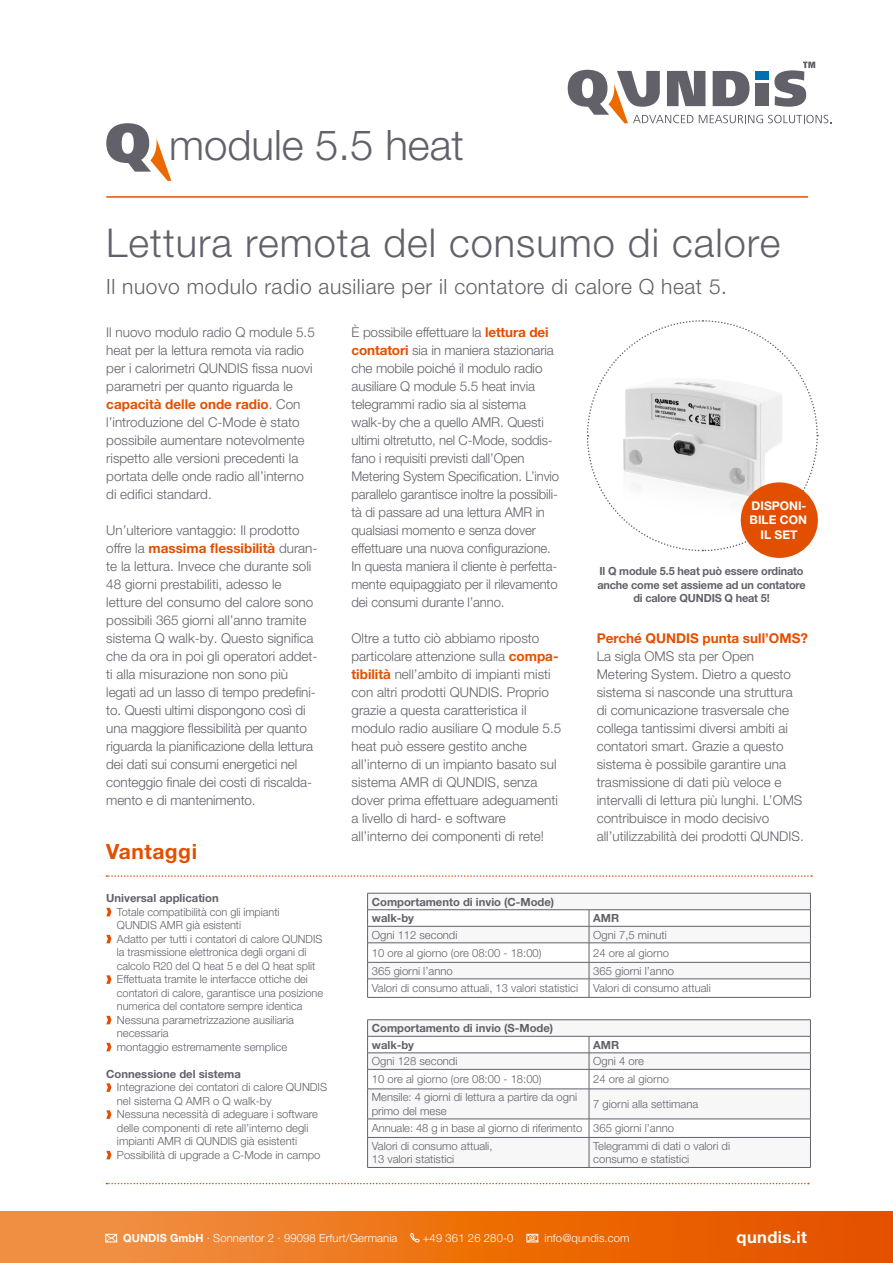
<style>
.page{position:relative;width:893px;height:1263px;background:#fff}
.page>*{position:absolute;margin:0;border:0;box-sizing:border-box;transform-origin:0 0}
.t1{font:300 42px "Helvetica Neue LT Pro";color:#62616a}
.t2{font:300 39.75px "Helvetica Neue LT Pro";letter-spacing:.025em;color:#62616a}
.t3{font:300 21px "Helvetica Neue LT Pro";letter-spacing:.025em;color:#62616a}
.t4{font:700 21px "Helvetica Neue LT Pro";letter-spacing:.025em;color:#e34f00}
.t5{font:700 16.5px "Helvetica Neue LT Pro";letter-spacing:.025em;color:#fff}
.t6{font:300 13.5px/18px "Helvetica Neue LT Pro";color:#62616a}
.t7{font:700 13.5px "Helvetica Neue LT Pro";color:#e34f00}
.t8{font:700 12px/14.4px "Helvetica Neue LT Pro";color:#fff;text-align:center}
.t9{font:300 11.25px/13.5px "Helvetica Neue LT Pro";color:#62616a}
.t10{font:700 11.25px/16.5px "Helvetica Neue LT Pro";color:#62616a}
.t11{font:300 11.25px "Helvetica Neue LT Pro";letter-spacing:.01em;color:#fff}
.s1{font-weight:700;color:#e34f00}
.s2{font-weight:700}
</style>
<div class="page">
<svg style="left:367px;top:893px;width:444px;height:104px"></svg>
<hr style="left:367px;top:997px;width:222px;height:1px;background:#62616a">
<hr style="left:589px;top:997px;width:222px;height:1px;background:#62616a">
<svg style="left:368px;top:1020px;width:442px;height:147px"></svg>
<hr style="left:367px;top:1019px;width:222px;height:1px;background:#62616a">
<hr style="left:589px;top:1019px;width:222px;height:1px;background:#62616a">
<hr style="left:367px;top:1036px;width:222px;height:1px;background:#62616a">
<hr style="left:589px;top:1036px;width:222px;height:1px;background:#62616a">
<hr style="left:367px;top:1052px;width:222px;height:1px;background:#62616a">
<hr style="left:589px;top:1052px;width:222px;height:1px;background:#62616a">
<hr style="left:367px;top:1069px;width:222px;height:1px;background:#62616a">
<svg style="left:367px;top:1020px;width:1px;height:69px"></svg>
<hr style="left:589px;top:1069px;width:222px;height:1px;background:#62616a">
<svg style="left:589px;top:1036px;width:1px;height:53px"></svg>
<svg style="left:810px;top:1020px;width:1px;height:69px"></svg>
<hr style="left:367px;top:1089px;width:222px;height:1px;background:#62616a">
<hr style="left:367px;top:1089px;width:1px;height:30px;background:#62616a">
<hr style="left:589px;top:1089px;width:222px;height:1px;background:#62616a">
<hr style="left:589px;top:1089px;width:1px;height:30px;background:#62616a">
<hr style="left:810px;top:1089px;width:1px;height:30px;background:#62616a">
<hr style="left:367px;top:1119px;width:222px;height:1px;background:#62616a">
<svg style="left:367px;top:1119px;width:1px;height:18px"></svg>
<hr style="left:589px;top:1119px;width:222px;height:1px;background:#62616a">
<svg style="left:589px;top:1119px;width:1px;height:18px"></svg>
<svg style="left:810px;top:1119px;width:1px;height:18px"></svg>
<hr style="left:367px;top:1137px;width:222px;height:1px;background:#62616a">
<hr style="left:367px;top:1137px;width:1px;height:30px;background:#62616a">
<hr style="left:589px;top:1137px;width:222px;height:1px;background:#62616a">
<hr style="left:589px;top:1137px;width:1px;height:30px;background:#62616a">
<hr style="left:810px;top:1137px;width:1px;height:30px;background:#62616a">
<hr style="left:367px;top:1167px;width:222px;height:1px;background:#62616a">
<hr style="left:589px;top:1167px;width:222px;height:1px;background:#62616a">
<svg style="left:0;top:1212px;width:893px;height:51px;background:#ec7218"></svg>
<svg style="left:568px;top:62px;width:263px;height:61px"></svg>
<hr style="left:106px;top:196px;width:702px;height:2px;background:#e34f00">
<svg style="left:106px;top:875px;width:706px;height:2px"></svg>
<svg style="left:106px;top:1183px;width:703px;height:1px"></svg>
<svg style="left:106px;top:123px;width:65px;height:58px"></svg>
<svg style="left:106px;top:908px;width:5px;height:8px"></svg>
<svg style="left:106px;top:935px;width:5px;height:8px"></svg>
<svg style="left:106px;top:975px;width:5px;height:9px"></svg>
<svg style="left:106px;top:1016px;width:5px;height:8px"></svg>
<svg style="left:106px;top:1043px;width:5px;height:8px"></svg>
<svg style="left:106px;top:1083px;width:5px;height:9px"></svg>
<svg style="left:106px;top:1110px;width:5px;height:9px"></svg>
<svg style="left:106px;top:1151px;width:5px;height:8px"></svg>
<svg style="left:586px;top:320px;width:233px;height:232px"></svg>
<svg style="left:105px;top:1233px;width:12px;height:9px"></svg>
<svg style="left:410px;top:1233px;width:10px;height:9px"></svg>
<svg style="left:526px;top:1233px;width:12px;height:9px"></svg>
<div style="left:741px;top:482px;width:77px;height:76px;background:#e34f00;border-radius:50%"></div>
<h1 class="t1" style="left:169px;top:120px;width:296px">module 5.5 heat</h1>
<h2 class="t2" style="left:106px;top:219px;width:675px">Lettura remota del consumo di calore</h2>
<h3 class="t3" style="left:106px;top:274px;width:622px">Il nuovo modulo radio ausiliare per il contatore di calore Q heat 5.</h3>
<p class="t6" style="left:106px;top:323px;width:210px">Il nuovo modulo radio Q module 5.5 heat per la lettura remota via radio per i calorimetri QUNDIS fissa nuovi parametri per quanto riguarda le <span class="s1">capacità delle onde radio</span>. Con l’introduzione del C-Mode è stato possibile aumentare notevolmente rispetto alle versioni precedenti la portata delle onde radio all’interno di edifici standard.</p>
<p class="t6" style="left:106px;top:521px;width:213px">Un’ulteriore vantaggio: Il prodotto offre la <span class="s1">massima flessibilità</span> duran&shy;te la lettura. Invece che durante soli 48 giorni prestabiliti, adesso le letture del consumo del calore sono possibili 365 giorni all’anno tramite sistema Q walk-by. Questo significa che da ora in poi gli operatori addet&shy;ti alla misurazione non sono più legati ad un lasso di tempo predefini&shy;to. Questi ultimi dispongono così di una maggiore flessibilità per quanto riguarda la pianificazione della lettura dei dati sui consumi energetici nel conteggio finale dei costi di riscalda&shy;mento e di mantenimento.</p>
<h3 class="t4" style="left:106px;top:838px;width:92px">Vantaggi</h3>
<p class="t10" style="left:106px;top:889px;width:114px">Universal application</p>
<p class="t9" style="left:117px;top:905px;width:208px">Totale compatibilità con gli impianti<br>QUNDIS AMR già esistenti<br>Adatto per tutti i contatori di calore QUNDIS la trasmissione elettronica degli organi di calcolo R20 del Q heat 5 e del Q heat split Effettuata tramite le interfacce ottiche dei contatori di calore, garantisce una posizione numerica del contatore sempre identica Nessuna parametrizzazione ausiliaria necessaria<br>montaggio estremamente semplice</p>
<p class="t10" style="left:106px;top:1065px;width:136px">Connessione del sistema</p>
<p class="t9" style="left:117px;top:1080px;width:212px">Integrazione dei contatori di calore QUNDIS nel sistema Q AMR o Q walk-by<br>Nessuna necessità di adeguare i software delle componenti di rete all’interno degli impianti AMR di QUNDIS già esistenti Possibilità di upgrade a C-Mode in campo</p>
<p class="t6" style="left:351px;top:323px;width:209px">È possibile effettuare la <span class="s1">lettura dei contatori</span> sia in maniera stazionaria che mobile poiché il modulo radio ausiliare Q module 5.5 heat invia telegrammi radio sia al sistema walk-by che a quello AMR. Questi ultimi oltretutto, nel C-Mode, soddis&shy;fano i requisiti previsti dall’Open Metering System Specification. L’invio parallelo garantisce inoltre la possibili&shy;tà di passare ad una lettura AMR in qualsiasi momento e senza dover effettuare una nuova configurazione.<br>In questa maniera il cliente è perfetta&shy;mente equipaggiato per il rilevamento dei consumi durante l’anno.</p>
<p class="t6" style="left:351px;top:629px;width:211px">Oltre a tutto ciò abbiamo riposto particolare attenzione sulla <span class="s1">compa&shy;tibilità</span> nell’ambito di impianti misti con altri prodotti QUNDIS. Proprio grazie a questa caratteristica il modulo radio ausiliare Q module 5.5 heat può essere gestito anche all’interno di un impianto basato sul sistema AMR di QUNDIS, senza dover prima effettuare adeguamenti a livello di hard- e software all’interno dei componenti di rete!</p>
<p class="t10" style="left:372px;top:893px;width:184px">Comportamento di invio (C-Mode) walk-by</p>
<p class="t8" style="left:750px;top:498px;width:59px">DISPONI-<br>BILE CON<br>IL SET</p>
<p class="t10" style="left:597px;top:564px;width:210px;line-height:13.5px;text-align:center">Il Q module 5.5 heat può essere ordinato anche come set assieme ad un contatore di calore QUNDIS Q heat 5!</p>
<p class="t7" style="left:597px;top:630px;width:213px">Perché QUNDIS punta sull’OMS?</p>
<p class="t6" style="left:597px;top:647px;width:209px">La sigla OMS sta per Open Metering System. Dietro a questo sistema si nasconde una struttura di comunicazione trasversale che collega tantissimi diversi ambiti ai contatori smart. Grazie a questo sistema è possibile garantire una trasmissione di dati più veloce e intervalli di lettura più lunghi. L’OMS contribuisce in modo decisivo all’utilizzabilità dei prodotti QUNDIS.</p>
<p class="t10" style="left:593px;top:909px;width:28px">AMR</p>
<p class="t9" style="left:372px;top:927px;width:87px">Ogni 112 secondi</p>
<p class="t9" style="left:593px;top:927px;width:75px">Ogni 7,5 minuti</p>
<p class="t9" style="left:372px;top:945px;width:171px">10 ore al giorno (ore 08:00 - 18:00)</p>
<p class="t9" style="left:593px;top:945px;width:77px">24 ore al giorno</p>
<p class="t9" style="left:372px;top:964px;width:82px">365 giorni l’anno</p>
<p class="t9" style="left:593px;top:964px;width:82px">365 giorni l’anno</p>
<p class="t9" style="left:372px;top:981px;width:208px">Valori di consumo attuali, 13 valori statistici</p>
<p class="t9" style="left:593px;top:981px;width:119px">Valori di consumo attuali</p>
<p class="t10" style="left:372px;top:1019px;width:183px">Comportamento di invio (S-Mode) walk-by</p>
<p class="t10" style="left:593px;top:1036px;width:28px">AMR</p>
<p class="t9" style="left:372px;top:1054px;width:87px">Ogni 128 secondi</p>
<p class="t9" style="left:593px;top:1054px;width:52px">Ogni 4 ore</p>
<p class="t9" style="left:372px;top:1072px;width:171px">10 ore al giorno (ore 08:00 - 18:00)</p>
<p class="t9" style="left:593px;top:1072px;width:77px">24 ore al giorno</p>
<p class="t9" style="left:372px;top:1090px;width:207px">Mensile: 4 giorni di lettura a partire da ogni primo del mese</p>
<p class="t9" style="left:372px;top:1091px;width:328px;line-height:24.3px;text-indent:221px">7 giorni alla settimana<br>Annuale: 48 g in base al giorno di riferimento 365 giorni l’anno</p>
<p class="t9" style="left:372px;top:1139px;width:122px">Valori di consumo attuali,<br>13 valori statistici</p>
<p class="t9" style="left:593px;top:1139px;width:138px">Telegrammi di dati o valori di consumo e statistici</p>
<p class="t11" style="left:123px;top:1231px;width:276px"><span class="s2">QUNDIS GmbH</span> · Sonnentor 2 · 99098 Erfurt/Germania</p>
<p class="t11" style="left:423px;top:1231px;width:92px">+49 361 26 280-0</p>
<p class="t11" style="left:545px;top:1231px;width:86px">info@qundis.com</p>
<p class="t5" style="left:681px;top:1226px;width:127px">www.qundis.de</p>
<p class="t5" style="left:736px;top:1226px;width:72px">qundis.it</p>
</div>
